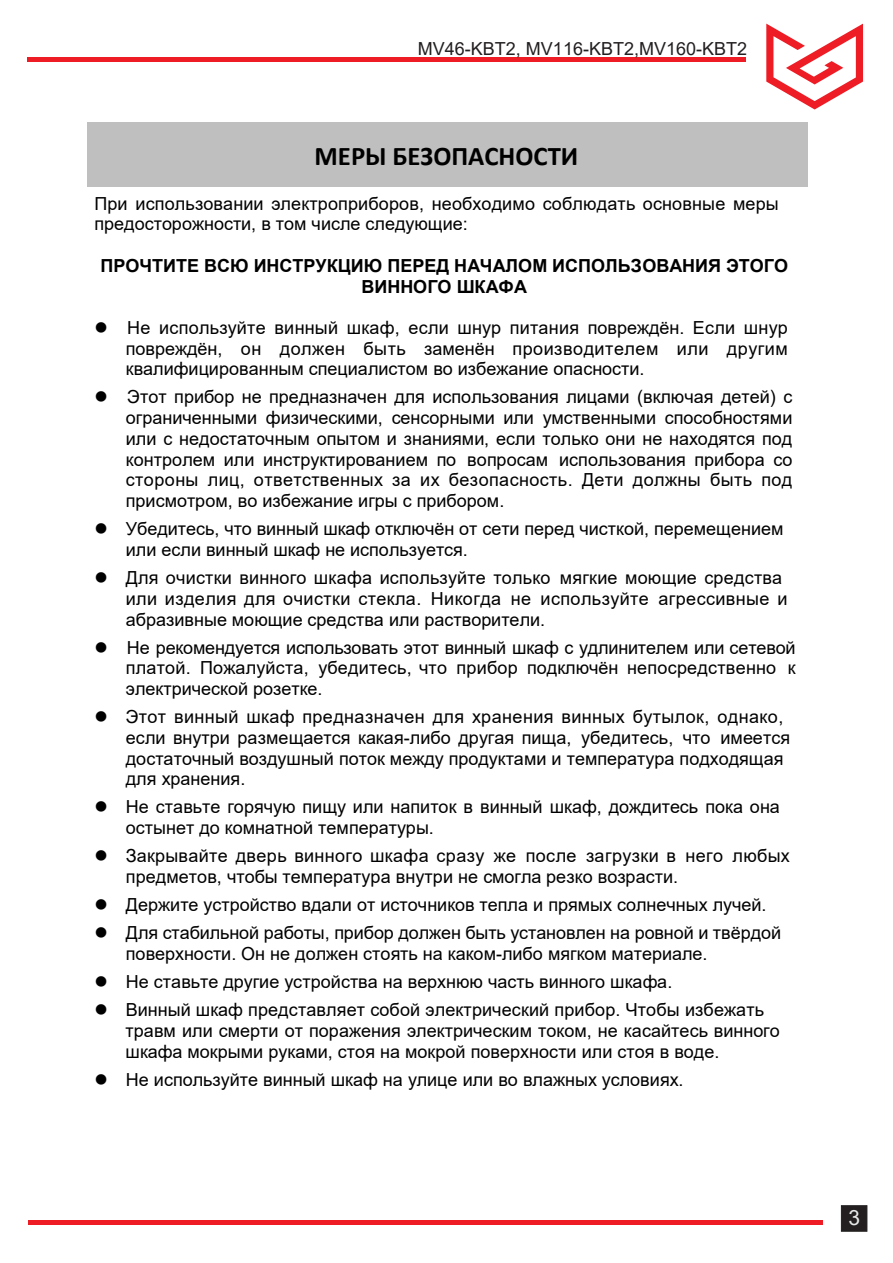
<style>
.page{position:relative;width:893px;height:1263px;background:#fff}
.page>*{position:absolute;margin:0;border:0;box-sizing:border-box;transform-origin:0 0}
.t1{font:700 27px "Calibri";color:#000}
.t2{font:21px "Arial";color:#e6e7e9}
.t3{font:18px/20.7px "Arial";color:#000}
.t4{font:700 18px/20.7px "Arial";color:#000;text-align:center}
.t5{font:18px "Arial";color:#231f20}
</style>
<div class="page">
<div style="left:87px;top:122px;width:721px;height:65px;background:#bfbfbf"></div>
<svg style="left:766px;top:24px;width:97px;height:85px"></svg>
<hr style="left:27px;top:57px;width:719px;height:4px;background:#ee1c25">
<div style="left:841px;top:1205px;width:26px;height:26px;background:#231f20;border:1px solid #231f20"></div>
<hr style="left:28px;top:1220px;width:795px;height:4px;background:#ee1c25">
<p class="t5" style="left:418px;top:37px;width:331px">MV46-KBT2, MV116-KBT2,MV160-KBT2</p>
<h1 class="t1" style="left:315px;top:139px;width:265px">МЕРЫ БЕЗОПАСНОСТИ</h1>
<p class="t3" style="left:94px;top:193px;width:686px">При использовании электроприборов, необходимо соблюдать основные меры предосторожности, в том числе следующие:</p>
<p class="t4" style="left:100px;top:255px;width:689px">ПРОЧТИТЕ ВСЮ ИНСТРУКЦИЮ ПЕРЕД НАЧАЛОМ ИСПОЛЬЗОВАНИЯ ЭТОГО<br>ВИННОГО ШКАФА</p>
<p class="t3" style="left:126px;top:317px;width:663px;text-align:justify;text-indent:-31px">● Не используйте винный шкаф, если шнур питания повреждён. Если шнур повреждён, он должен быть заменён производителем или другим квалифицированным специалистом во избежание опасности.</p>
<p class="t3" style="left:126px;top:387px;width:668px;text-align:justify;text-indent:-32px">● Этот прибор не предназначен для использования лицами (включая детей) с ограниченными физическими, сенсорными или умственными способностями или с недостаточным опытом и знаниями, если только они не находятся под контролем или инструктированием по вопросам использования прибора со стороны лиц, ответственных за их безопасность. Дети должны быть под присмотром, во избежание игры с прибором.</p>
<p class="t3" style="left:126px;top:518px;width:659px;text-indent:-31px">● Убедитесь, что винный шкаф отключён от сети перед чисткой, перемещением или если винный шкаф не используется.</p>
<p class="t3" style="left:126px;top:567px;width:663px;text-indent:-31px">● Для очистки винного шкафа используйте только мягкие моющие средства или изделия для очистки стекла. Никогда не используйте агрессивные и абразивные моющие средства или растворители.</p>
<p class="t3" style="left:126px;top:637px;width:671px;text-align:justify;text-indent:-32px">● Не рекомендуется использовать этот винный шкаф с удлинителем или сетевой платой. Пожалуйста, убедитесь, что прибор подключён непосредственно к электрической розетке.</p>
<p class="t3" style="left:126px;top:706px;width:666px;text-indent:-31px">● Этот винный шкаф предназначен для хранения винных бутылок, однако, если внутри размещается какая-либо другая пища, убедитесь, что имеется достаточный воздушный поток между продуктами и температура подходящая для хранения.</p>
<p class="t3" style="left:126px;top:797px;width:656px;text-indent:-31px">● Не ставьте горячую пищу или напиток в винный шкаф, дождитесь пока она остынет до комнатной температуры.</p>
<p class="t3" style="left:126px;top:845px;width:665px;text-indent:-32px">● Закрывайте дверь винного шкафа сразу же после загрузки в него любых предметов, чтобы температура внутри не смогла резко возрасти.</p>
<p class="t3" style="left:94px;top:894px;width:674px">● Держите устройство вдали от источников тепла и прямых солнечных лучей.</p>
<p class="t3" style="left:126px;top:923px;width:657px;text-indent:-32px">● Для стабильной работы, прибор должен быть установлен на ровной и твёрдой поверхности. Он не должен стоять на каком-либо мягком материале.</p>
<p class="t3" style="left:94px;top:971px;width:579px">● Не ставьте другие устройства на верхнюю часть винного шкафа.</p>
<p class="t3" style="left:126px;top:1000px;width:656px;text-indent:-31px">● Винный шкаф представляет собой электрический прибор. Чтобы избежать травм или смерти от поражения электрическим током, не касайтесь винного шкафа мокрыми руками, стоя на мокрой поверхности или стоя в воде.</p>
<p class="t3" style="left:94px;top:1069px;width:591px">● Не используйте винный шкаф на улице или во влажных условиях.</p>
<p class="t2" style="left:848px;top:1203px;width:13px">3</p>
</div>
